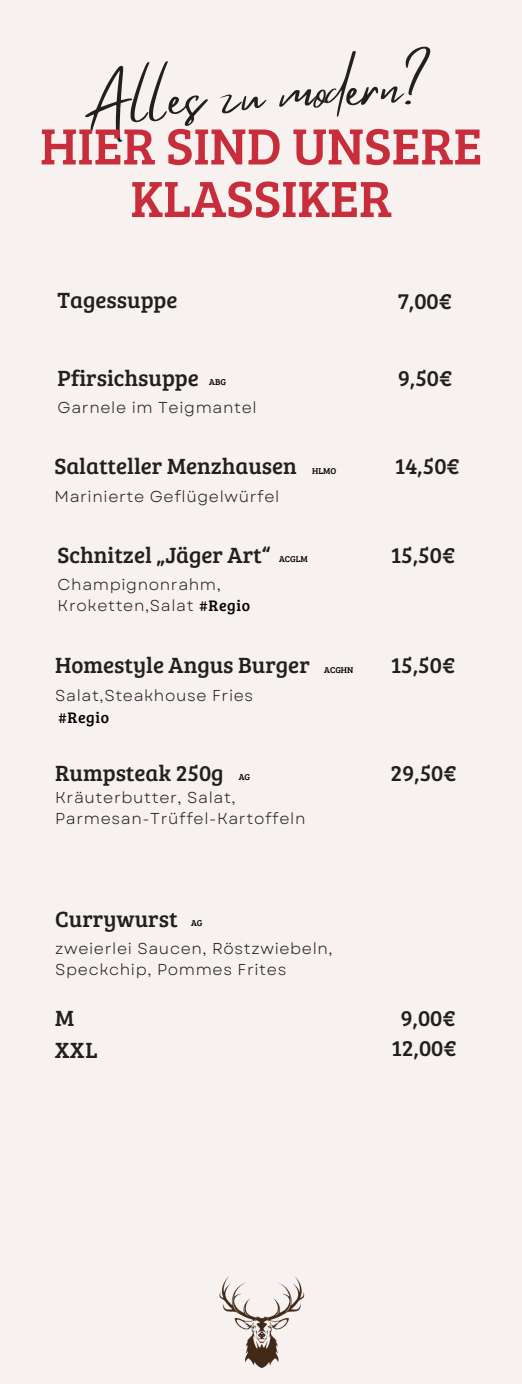
<style>
.page{position:relative;width:522px;height:1384px;background:#fff}
.page>*{position:absolute;margin:0;border:0;box-sizing:border-box;transform-origin:0 0}
.t1{font:52.5px/52.5px "Bree Serif";color:#c72d3a;text-align:center}
.t2{font:52.5px "Mistrully";color:#202020}
.t3{font:22.75px "Bree Serif";color:#202020}
.t4{font:15.75px/21px "Garet";letter-spacing:.04em;color:#202020}
.t5{font:15.75px "Bree Serif";letter-spacing:.04em;color:#000}
.t6{font:8.75px "Bree Serif";color:#000}
.s1{font-family:"Bree Serif";color:#000}
</style>
<div class="page">
<img style="left:212px;top:1258px;width:97px;height:125px">
<p class="t2" style="left:79px;top:61px;width:354px;rotate:-3deg">Alles zu modern?</p>
<p class="t1" style="left:40px;top:117px;width:443px">HIER SIND UNSERE<br>KLASSIKER</p>
<p class="t3" style="left:58px;top:283px;width:121px">Tagessuppe</p>
<p class="t3" style="left:397px;top:284px;width:55px">7,00€</p>
<p class="t3" style="left:58px;top:361px;width:143px">Pfirsichsuppe</p>
<p class="t4" style="left:58px;top:397px;width:200px">Garnele im Teigmantel</p>
<p class="t6" style="left:209px;top:376px;width:18px">ABG</p>
<p class="t3" style="left:397px;top:361px;width:56px">9,50€</p>
<p class="t3" style="left:54px;top:450px;width:243px">Salatteller Menzhausen</p>
<p class="t4" style="left:54px;top:485px;width:226px">Marinierte Geflügelwürfel</p>
<p class="t6" style="left:312px;top:464px;width:26px">HLMO</p>
<p class="t3" style="left:394px;top:450px;width:66px">14,50€</p>
<p class="t3" style="left:58px;top:538px;width:214px">Schnitzel „Jäger Art“</p>
<p class="t4" style="left:58px;top:574px;width:194px">Champignonrahm,<br>Kroketten,Salat <span class="s1">#Regio</span></p>
<p class="t6" style="left:279px;top:553px;width:30px">ACGLM</p>
<p class="t3" style="left:55px;top:649px;width:256px">Homestyle Angus Burger</p>
<p class="t4" style="left:55px;top:685px;width:199px">Salat,Steakhouse Fries</p>
<p class="t5" style="left:58px;top:706px;width:52px">#Regio</p>
<p class="t6" style="left:324px;top:663px;width:31px">ACGHN</p>
<p class="t3" style="left:55px;top:756px;width:170px">Rumpsteak 250g</p>
<p class="t4" style="left:55px;top:787px;width:251px">Kräuterbutter, Salat,<br>Parmesan-Trüffel-Kartoffeln</p>
<p class="t6" style="left:238px;top:771px;width:13px">AG</p>
<p class="t3" style="left:55px;top:902px;width:124px">Currywurst</p>
<p class="t4" style="left:55px;top:938px;width:279px">zweierlei Saucen, Röstzwiebeln,<br>Speckchip, Pommes Frites</p>
<p class="t3" style="left:55px;top:1001px;width:20px">M</p>
<p class="t3" style="left:55px;top:1033px;width:44px">XXL</p>
<p class="t6" style="left:191px;top:916px;width:13px">AG</p>
<p class="t3" style="left:390px;top:538px;width:65px">15,50€</p>
<p class="t3" style="left:390px;top:649px;width:65px">15,50€</p>
<p class="t3" style="left:390px;top:756px;width:67px">29,50€</p>
<p class="t3" style="left:400px;top:1001px;width:56px">9,00€</p>
<p class="t3" style="left:391px;top:1031px;width:66px">12,00€</p>
</div>
